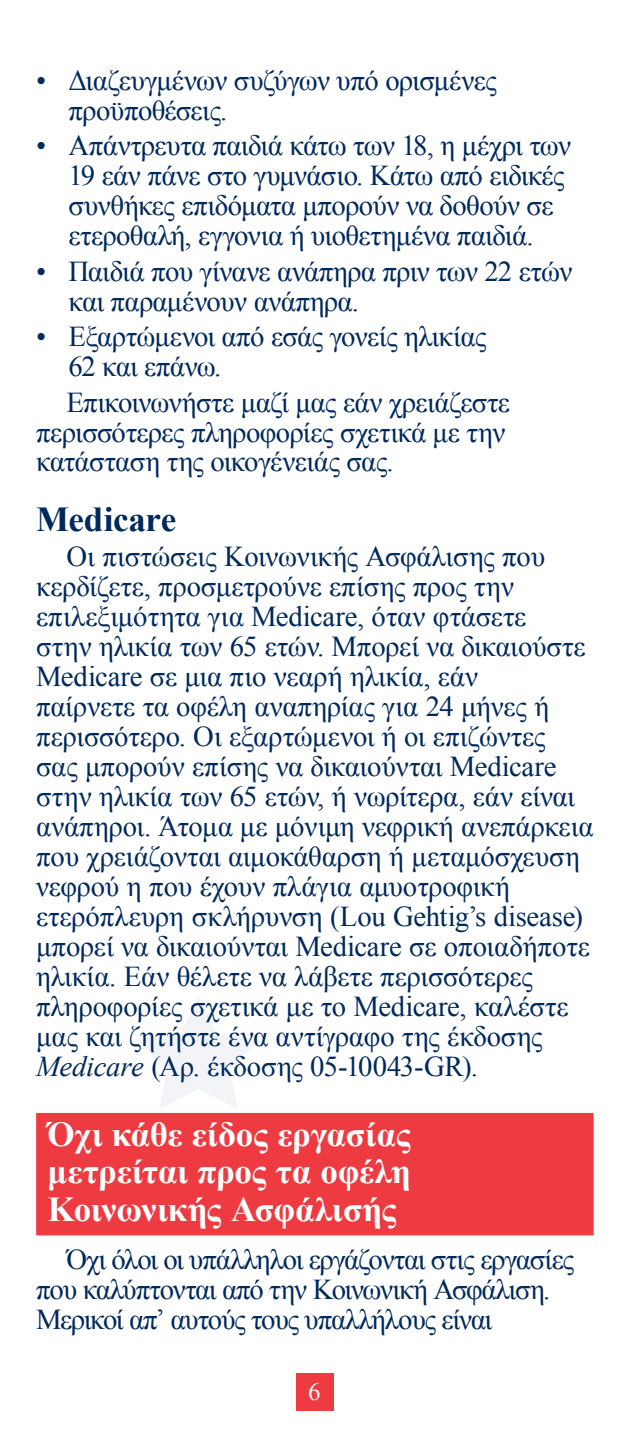
<style>
.page{position:relative;width:630px;height:1440px;background:#fff}
.page>*{position:absolute;margin:0;border:0;box-sizing:border-box;transform-origin:0 0}
.Header1_3lines{font:700 35px/37.5px "Times New Roman";letter-spacing:-.01em;color:#fff;text-align:justify}
.Header2{font:700 35px "Times New Roman";letter-spacing:-.01em;color:#00295c}
.paragraph_format{font:28.75px/30px "Times New Roman";letter-spacing:-.01em;color:#00295c}
._1st_bullet{font:28.75px/30px "Times New Roman";letter-spacing:-.02em;color:#00295c}
.paragraph_format-2{font:28.75px/30px "Times New Roman";letter-spacing:-.04em;color:#00295c}
.t1{font:25px "Times New Roman";color:#fff}
.s1{font-style:italic}
</style>
<div class="page">
<svg style="left:136px;top:998px;width:125px;height:110px"></svg>
<div style="left:296px;top:1373px;width:38px;height:38px;background:#ee3a41"></div>
<div style="left:36px;top:1113px;width:558px;height:122px;background:#ee3a41"></div>
<p class="_1st_bullet" style="left:69px;top:65px;width:430px;text-indent:-32px">• Διαζευγμένων συζύγων υπό ορισμένες προϋποθέσεις.</p>
<p class="_1st_bullet" style="left:69px;top:130px;width:504px;text-indent:-32px">• Απάντρευτα παιδιά κάτω των 18, η μέχρι των 19 εάν πάνε στο γυμνάσιο. Κάτω από ειδικές συνθήκες επιδόματα μπορούν να δοθούν σε ετεροθαλή, εγγονια ή υιοθετημένα παιδιά.</p>
<p class="_1st_bullet" style="left:69px;top:256px;width:505px;text-indent:-32px">• Παιδιά που γίνανε ανάπηρα πριν των 22 ετών και παραμένουν ανάπηρα.</p>
<p class="_1st_bullet" style="left:69px;top:321px;width:420px;text-indent:-32px">• Εξαρτώμενοι από εσάς γονείς ηλικίας<br>62 και επάνω.</p>
<p class="paragraph_format" style="left:36px;top:386px;width:475px;text-indent:30px">Επικοινωνήστε μαζί μας εάν χρειάζεστε περισσότερες πληροφορίες σχετικά με την κατάσταση της οικογένειάς σας.</p>
<p class="Header2" style="left:36px;top:495px;width:142px">Medicare</p>
<p class="paragraph_format" style="left:36px;top:541px;width:559px;text-indent:30px">Οι πιστώσεις Κοινωνικής Ασφάλισης που κερδίζετε, προσμετρούνε επίσης προς την επιλεξιμότητα για Medicare, όταν φτάσετε<br>στην ηλικία των 65 ετών. Μπορεί να δικαιούστε Medicare σε μια πιο νεαρή ηλικία, εάν<br>παίρνετε τα οφέλη αναπηρίας για 24 μήνες ή περισσότερο. Οι εξαρτώμενοι ή οι επιζώντες σας μπορούν επίσης να δικαιούνται Medicare στην ηλικία των 65 ετών, ή νωρίτερα, εάν είναι ανάπηροι. Άτομα με μόνιμη νεφρική ανεπάρκεια που χρειάζονται αιμοκάθαρση ή μεταμόσχευση νεφρού η που έχουν πλάγια αμυοτροφική ετερόπλευρη σκλήρυνση (Lou Gehtig’s disease) μπορεί να δικαιούνται Medicare σε οποιαδήποτε ηλικία. Εάν θέλετε να λάβετε περισσότερες πληροφορίες σχετικά με το Medicare, καλέστε μας και ζητήστε ένα αντίγραφο της έκδοσης <span class="s1">Medicare</span> (Αρ. έκδοσης 05-10043-GR).</p>
<p class="Header1_3lines" style="left:47px;top:1115px;width:365px">Όχι κάθε είδος εργασίας μετρείται προς τα οφέλη Κοινωνικής Ασφάλισής</p>
<p class="paragraph_format-2" style="left:36px;top:1244px;width:540px;text-indent:30px">Όχι όλοι οι υπάλληλοι εργάζονται στις εργασίες που καλύπτονται από την Κοινωνική Ασφάλιση.<br>Μερικοί απ’ αυτούς τους υπαλλήλους είναι</p>
<p class="t1" style="left:308px;top:1375px;width:14px">6</p>
</div>
